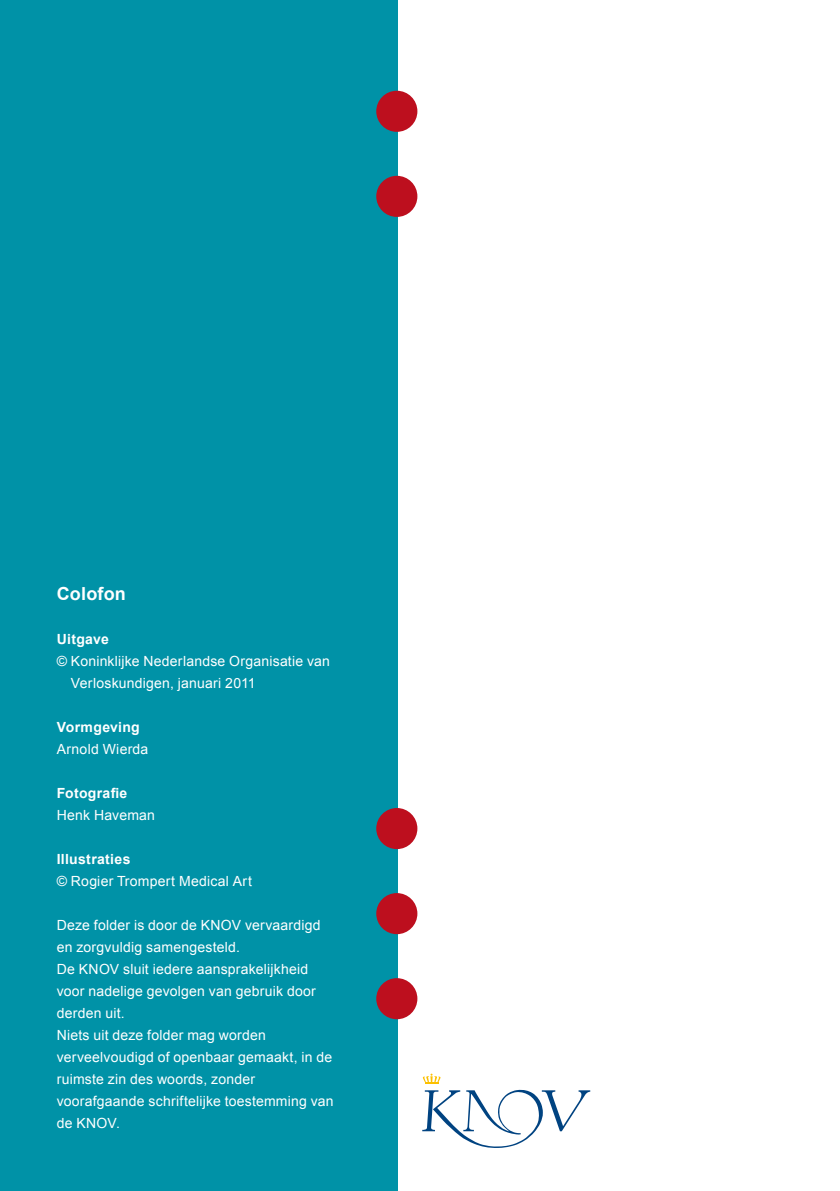
<style>
.page{position:relative;width:840px;height:1191px;background:#fff}
.page>*{position:absolute;margin:0;border:0;box-sizing:border-box;transform-origin:0 0}
.t1{font:700 18px "Arial";letter-spacing:.01em;color:#fff}
.t2{font:14px/22px "Arial";letter-spacing:.015em;color:#fff}
.t3{font:700 14px "Arial";letter-spacing:.025em;color:#fff}
</style>
<div class="page">
<div style="left:0;top:0;width:397px;height:1191px;background:#0092a7"></div>
<svg style="left:422px;top:1073px;width:168px;height:75px"></svg>
<div style="left:376px;top:91px;width:41px;height:41px;background:#bd0f1e;border-radius:50%"></div>
<div style="left:376px;top:176px;width:41px;height:41px;background:#bd0f1e;border-radius:50%"></div>
<div style="left:376px;top:808px;width:41px;height:41px;background:#bd0f1e;border-radius:50%"></div>
<div style="left:376px;top:893px;width:41px;height:41px;background:#bd0f1e;border-radius:50%"></div>
<div style="left:376px;top:978px;width:41px;height:41px;background:#bd0f1e;border-radius:50%"></div>
<p class="t1" style="left:57px;top:582px;width:71px">Colofon</p>
<p class="t3" style="left:57px;top:630px;width:54px">Uitgave</p>
<p class="t2" style="left:71px;top:650px;width:260px;text-indent:-14px">© Koninklijke Nederlandse Organisatie van<br>Verloskundigen, januari 2011</p>
<p class="t3" style="left:57px;top:718px;width:84px">Vormgeving</p>
<p class="t2" style="left:57px;top:738px;width:93px">Arnold Wierda</p>
<p class="t3" style="left:57px;top:784px;width:72px">Fotografie</p>
<p class="t2" style="left:57px;top:804px;width:100px">Henk Haveman</p>
<p class="t3" style="left:57px;top:850px;width:75px">Illustraties</p>
<p class="t2" style="left:57px;top:870px;width:196px">© Rogier Trompert Medical Art</p>
<p class="t2" style="left:57px;top:914px;width:278px">Deze folder is door de KNOV vervaardigd en zorgvuldig samengesteld.<br>De KNOV sluit iedere aansprakelijkheid voor nadelige gevolgen van gebruik door derden uit.<br>Niets uit deze folder mag worden verveelvoudigd of openbaar gemaakt, in de ruimste zin des woords, zonder voorafgaande schriftelijke toestemming van de KNOV.</p>
</div>
